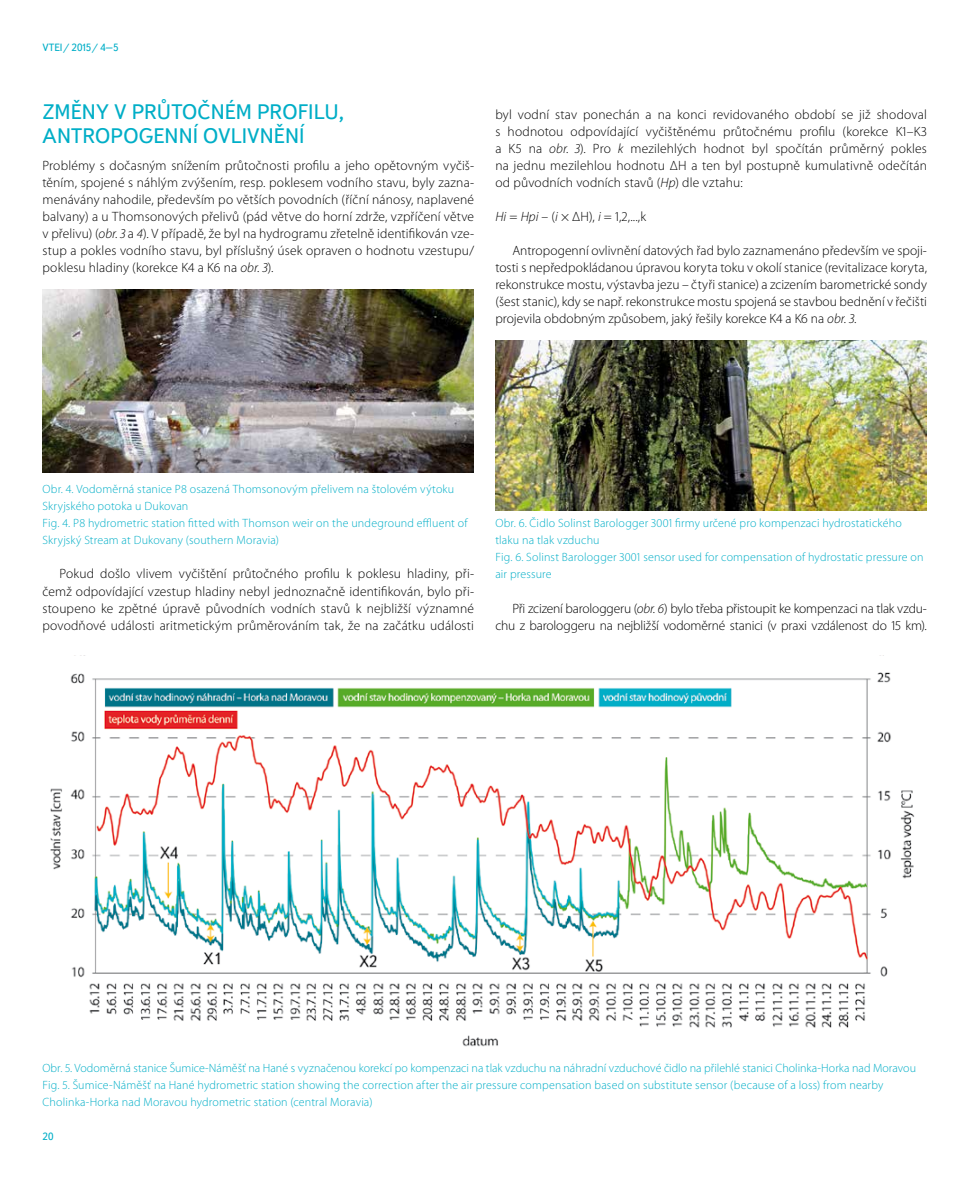
<style>
.page{position:relative;width:978px;height:1191px;background:#fff}
.page>*{position:absolute;margin:0;border:0;box-sizing:border-box;transform-origin:0 0}
.t1{font:21px/24px "Textbook New";letter-spacing:.005em;color:#00aec7}
.t2{font:300 13.5px/17px "Myriad Pro";color:#000;text-align:justify}
.t3{font:300 12px/17px "Myriad Pro";letter-spacing:.015em;color:#00aec7}
.t4{font:10.5px "Textbook New";color:#00aec7}
.s1{font-style:italic}
</style>
<div class="page">
<img style="left:43px;top:289px;width:430px;height:183px">
<img style="left:495px;top:340px;width:432px;height:170px">
<img style="left:50px;top:672px;width:865px;height:375px">
<p class="t4" style="left:43px;top:41px;width:78px">VTEI/ 2015/ 4–5</p>
<h1 class="t1" style="left:43px;top:100px;width:303px">ZMĚNY V PRŮTOČNÉM PROFILU,<br>ANTROPOGENNÍ OVLIVNĚNÍ</h1>
<p class="t2" style="left:43px;top:157px;width:433px">Problémy s dočasným snížením průtočnosti profilu a jeho opětovným vyčiš&shy;těním, spojené s náhlým zvýšením, resp. poklesem vodního stavu, byly zazna&shy;menávány nahodile, především po větších povodních (říční nánosy, naplavené balvany) a u Thomsonových přelivů (pád větve do horní zdrže, vzpříčení větve v přelivu) (<span class="s1">obr. 3</span> a <span class="s1">4</span>). V případě, že byl na hydrogramu zřetelně identifikován vze&shy;stup a pokles vodního stavu, byl příslušný úsek opraven o hodnotu vzestupu/ poklesu hladiny (korekce K4 a K6 na <span class="s1">obr. 3</span>).</p>
<p class="t2" style="left:495px;top:106px;width:433px">byl vodní stav ponechán a na konci revidovaného období se již shodoval s hodnotou odpovídající vyčištěnému průtočnému profilu (korekce K1–K3 a K5 na <span class="s1">obr. 3</span>). Pro <span class="s1">k</span> mezilehlých hodnot byl spočítán průměrný pokles na jednu mezilehlou hodnotu ΔH a ten byl postupně kumulativně odečítán od původních vodních stavů (<span class="s1">Hp</span>) dle vztahu:</p>
<p class="t2" style="left:495px;top:208px;width:152px"><span class="s1">Hi</span> = <span class="s1">Hpi</span> – (<span class="s1">i</span> × ΔH), <span class="s1">i</span> = 1,2,...,k</p>
<p class="t2" style="left:495px;top:242px;width:433px;text-indent:17px">Antropogenní ovlivnění datových řad bylo zaznamenáno především ve spoji&shy;tosti s nepředpokládanou úpravou koryta toku v okolí stanice (revitalizace koryta, rekonstrukce mostu, výstavba jezu – čtyři stanice) a zcizením barometrické sondy (šest stanic), kdy se např. rekonstrukce mostu spojená se stavbou bednění v řečišti projevila obdobným způsobem, jaký řešily korekce K4 a K6 na <span class="s1">obr. 3</span>.</p>
<p class="t3" style="left:43px;top:481px;width:427px">Obr. 4. Vodoměrná stanice P8 osazená Thomsonovým přelivem na štolovém výtoku Skryjského potoka u Dukovan<br>Fig. 4. P8 hydrometric station fitted with Thomson weir on the undeground effluent of Skryjský Stream at Dukovany (southern Moravia)</p>
<p class="t2" style="left:43px;top:565px;width:433px;text-indent:17px">Pokud došlo vlivem vyčištění průtočného profilu k poklesu hladiny, při&shy;čemž odpovídající vzestup hladiny nebyl jednoznačně identifikován, bylo při&shy;stoupeno ke zpětné úpravě původních vodních stavů k nejbližší významné povodňové události aritmetickým průměrováním tak, že na začátku události</p>
<p class="t3" style="left:495px;top:515px;width:430px">Obr. 6. Čidlo Solinst Barologger 3001 firmy určené pro kompenzaci hydrostatického tlaku na tlak vzduchu<br>Fig. 6. Solinst Barologger 3001 sensor used for compensation of hydrostatic pressure on air pressure</p>
<p class="t2" style="left:495px;top:599px;width:433px;text-align:right">Při zcizení barologgeru (<span class="s1">obr. 6</span>) bylo třeba přistoupit ke kompenzaci na tlak vzdu&shy;chu z barologgeru na nejbližší vodoměrné stanici (v praxi vzdálenost do 15 km).</p>
<p class="t3" style="left:43px;top:1059px;width:875px">Obr. 5. Vodoměrná stanice Šumice-Náměšť na Hané s vyznačenou korekcí po kompenzaci na tlak vzduchu na náhradní vzduchové čidlo na přilehlé stanici Cholinka-Horka nad Moravou<br>Fig. 5. Šumice-Náměšť na Hané hydrometric station showing the correction after the air pressure compensation based on substitute sensor (because of a loss) from nearby<br>Cholinka-Horka nad Moravou hydrometric station (central Moravia)</p>
<p class="t4" style="left:43px;top:1130px;width:12px">20</p>
</div>
